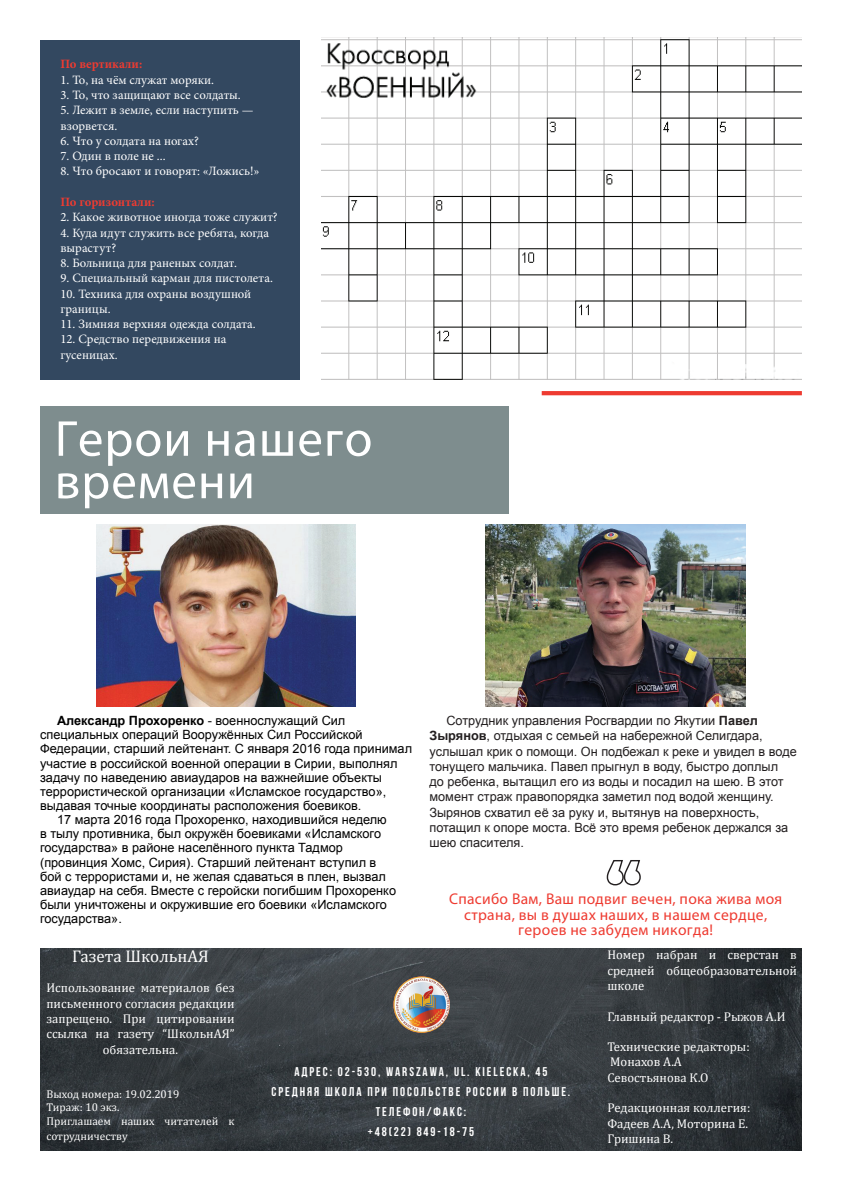
<style>
.page{position:relative;width:842px;height:1191px;background:#fff}
.page>*{position:absolute;margin:0;border:0;box-sizing:border-box;transform-origin:0 0}
.t1{font:50.9px/42.4px "Myriad Pro";letter-spacing:.02em;color:#fff}
.t2{font:17px "Cambria";color:#fff}
.t3{font:15.6px/15.6px "Myriad Pro";letter-spacing:.02em;color:#ee3b31;text-align:center}
.t4{font:12.7px "Arial";color:#000}
.t5{font:12.7px/15.3px "Minion Pro";color:#fff}
.t6{font:12.7px/15.3px "Arial";color:#231f20}
.t7{font:12.7px/15.3px "Cambria";color:#fff}
.t8{font:700 12.7px/19.8px "Bebas Neue";letter-spacing:.15em;color:#fff;text-align:center}
.t9{font:700 12.7px "Arial";color:#000}
.t10{font:700 12.7px "Minion Pro";color:#ee3b31}
.t11{font:11.3px/13.6px "Cambria";color:#fff}
.s1{font-weight:400}
.s2{font-weight:700}
</style>
<div class="page">
<img style="left:40px;top:948px;width:762px;height:202px">
<img style="left:393px;top:976px;width:57px;height:56px;border-radius:28px">
<img style="left:96px;top:524px;width:259px;height:182px">
<img style="left:486px;top:524px;width:259px;height:182px">
<svg style="left:606px;top:860px;width:35px;height:26px"></svg>
<div style="left:40px;top:406px;width:468px;height:107px;background:#7e8d8e"></div>
<img style="left:321px;top:38px;width:481px;height:341px">
<div style="left:40px;top:40px;width:260px;height:339px;background:#334860"></div>
<hr style="left:542px;top:391px;width:260px;height:4px;background:#ee3b31">
<p class="t10" style="left:60px;top:55px;width:83px">По вертикали:</p>
<p class="t5" style="left:60px;top:72px;width:155px">1. То, на чём служат моряки.</p>
<p class="t5" style="left:60px;top:87px;width:182px">3. То, что защищают все солдаты.</p>
<p class="t5" style="left:60px;top:103px;width:195px">5. Лежит в земле, если наступить — взорвется.</p>
<p class="t5" style="left:60px;top:133px;width:140px">6. Что у солдата на ногах?</p>
<p class="t5" style="left:60px;top:148px;width:107px">7. Один в поле не ...</p>
<p class="t5" style="left:60px;top:164px;width:200px">8. Что бросают и говорят: «Ложись!»</p>
<p class="t10" style="left:60px;top:193px;width:96px">По горизонтали:</p>
<p class="t5" style="left:60px;top:210px;width:219px">2. Какое животное иногда тоже служит?</p>
<p class="t5" style="left:60px;top:225px;width:210px">4. Куда идут служить все ребята, когда вырастут?</p>
<p class="t5" style="left:60px;top:255px;width:178px">8. Больница для раненых солдат.</p>
<p class="t5" style="left:60px;top:271px;width:214px">9. Специальный карман для пистолета.</p>
<p class="t5" style="left:60px;top:286px;width:192px">10. Техника для охраны воздушной границы.</p>
<p class="t5" style="left:60px;top:316px;width:197px">11. Зимняя верхняя одежда солдата.</p>
<p class="t5" style="left:60px;top:332px;width:168px">12. Средство передвижения на гусеницах.</p>
<h1 class="t1" style="left:55px;top:417px;width:319px">Герои нашего времени</h1>
<p class="t9" style="left:57px;top:711px;width:290px">Александр Прохоренко <span class="s1">- военнослужащий Сил</span></p>
<p class="t4" style="left:40px;top:726px;width:324px">специальных операций Вооружённых Сил Российской</p>
<p class="t4" style="left:40px;top:740px;width:373px">Федерации, старший лейтенант. С января 2016 года принимал</p>
<p class="t4" style="left:40px;top:754px;width:359px">участие в российской военной операции в Сирии, выполнял</p>
<p class="t4" style="left:40px;top:768px;width:343px">задачу по наведению авиаударов на важнейшие объекты</p>
<p class="t4" style="left:40px;top:782px;width:348px">террористической организации «Исламское государство»,</p>
<p class="t4" style="left:40px;top:796px;width:323px">выдавая точные координаты расположения боевиков.</p>
<p class="t4" style="left:57px;top:811px;width:331px">17 марта 2016 года Прохоренко, находившийся неделю</p>
<p class="t4" style="left:40px;top:825px;width:342px">в тылу противника, был окружён боевиками «Исламского</p>
<p class="t4" style="left:40px;top:839px;width:304px">государства» в районе населённого пункта Тадмор</p>
<p class="t4" style="left:40px;top:853px;width:338px">(провинция Хомс, Сирия). Старший лейтенант вступил в</p>
<p class="t4" style="left:40px;top:867px;width:347px">бой с террористами и, не желая сдаваться в плен, вызвал</p>
<p class="t4" style="left:40px;top:881px;width:357px">авиаудар на себя. Вместе с геройски погибшим Прохоренко</p>
<p class="t4" style="left:40px;top:895px;width:348px">были уничтожены и окружившие его боевики «Исламского</p>
<p class="t4" style="left:40px;top:910px;width:83px">государства».</p>
<p class="t6" style="left:429px;top:713px;width:369px;text-indent:17px">Сотрудник управления Росгвардии по Якутии <span class="s2">Павел Зырянов</span>, отдыхая с семьей на набережной Селигдара, услышал крик о помощи. Он подбежал к реке и увидел в воде тонущего мальчика. Павел прыгнул в воду, быстро доплыл<br>до ребенка, вытащил его из воды и посадил на шею. В этот момент страж правопорядка заметил под водой женщину.<br>Зырянов схватил её за руку и, вытянув на поверхность, потащил к опоре моста. Всё это время ребенок держался за шею спасителя.</p>
<p class="t3" style="left:449px;top:890px;width:335px">Спасибо Вам, Ваш подвиг вечен, пока жива моя страна, вы в душах наших, в нашем сердце, героев не забудем никогда!</p>
<h2 class="t2" style="left:72px;top:946px;width:138px">Газета ШкольнАЯ</h2>
<p class="t7" style="left:46px;top:980px;width:190px;text-align:center">Использование материалов без письменного согласия редакции запрещено. При цитировании ссылка на газету “ШкольнАЯ” обязательна.</p>
<p class="t11" style="left:46px;top:1087px;width:190px">Выход номера: 19.02.2019<br>Тираж: 10 экз.<br>Приглашаем наших читателей к</p>
<p class="t11" style="left:46px;top:1129px;width:83px">сотрудничеству</p>
<p class="t8" style="left:272px;top:1061px;width:300px">АДРЕС: 02-530, WARSZAWA, UL. KIELECKA, 45<br>СРЕДНЯЯ ШКОЛА ПРИ ПОСОЛЬСТВЕ РОССИИ В ПОЛЬШЕ.<br>ТЕЛЕФОН/ФАКС:<br>+48(22) 849-18-75</p>
<p class="t7" style="left:607px;top:947px;width:191px;text-align:justify">Номер набран и сверстан в средней общеобразовательной школе</p>
<p class="t7" style="left:607px;top:1008px;width:180px">Главный редактор - Рыжов А.И</p>
<p class="t7" style="left:607px;top:1039px;width:144px">Технические редакторы:<br>Монахов А.А<br>Севостьянова К.О</p>
<p class="t7" style="left:607px;top:1100px;width:144px">Редакционная коллегия:<br>Фадеев А.А, Моторина Е.<br>Гришина В.</p>
</div>
